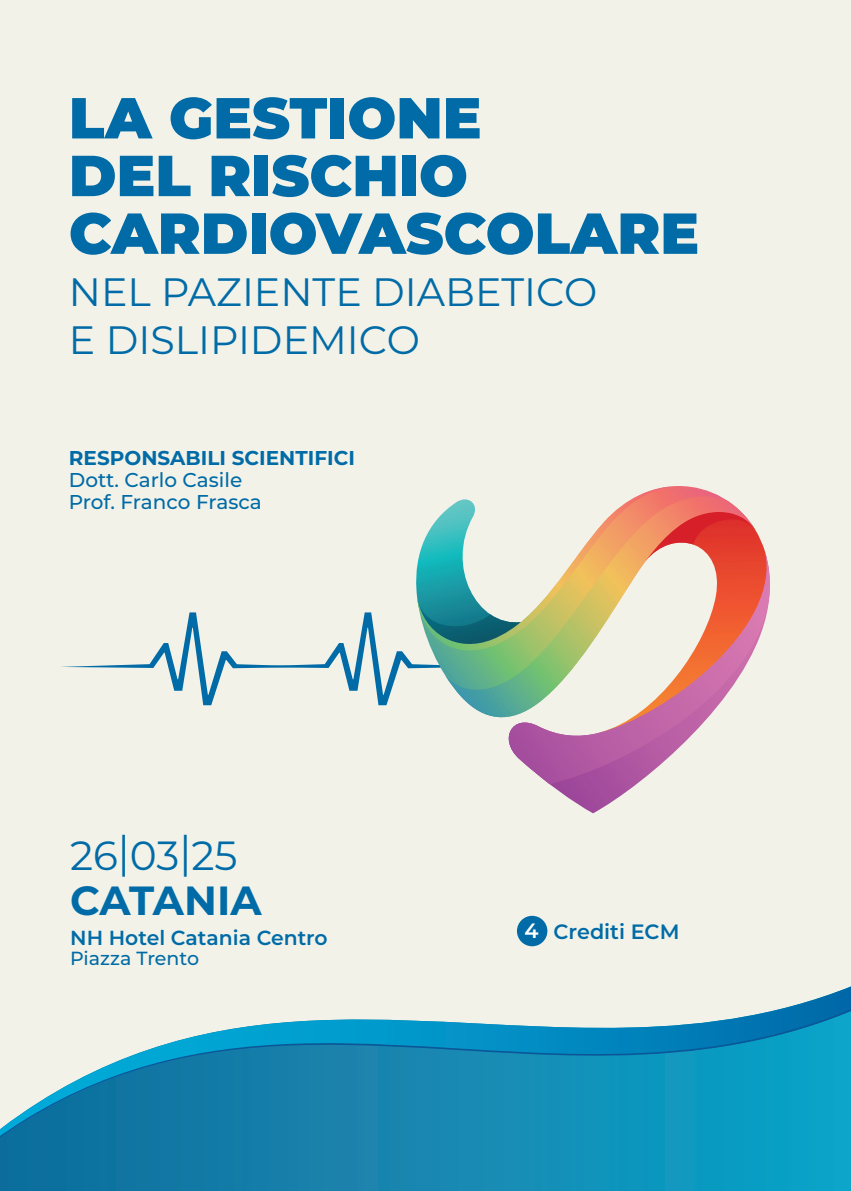
<style>
.page{position:relative;width:851px;height:1191px;background:#fff}
.page>*{position:absolute;margin:0;border:0;box-sizing:border-box;transform-origin:0 0}
.t1{font:900 57.6px/57.6px "Montserrat";color:#006ba6}
.t2{font:700 40.6px/44.8px "Montserrat";letter-spacing:-.005em;color:#006ba6}
.t3{font:39.6px/47.4px "Montserrat";color:#006ba6}
.t4{font:600 20.8px "Montserrat";color:#006ba6}
.t5{font:600 20.4px "Montserrat";color:#006ba6}
.t6{font:500 20px/22px "Montserrat";color:#006ba6}
.t7{font:700 20px "Montserrat";color:#006ba6}
.t8{font:500 19px "Montserrat";color:#006ba6}
.s1{font-weight:400}
.s2{font-weight:400;font-size:44.8px}
.s3{color:#fff}
</style>
<div class="page">
<div style="left:0;top:0;width:850px;height:1191px;background:#f2f2e9"></div>
<svg style="left:0;top:986px;width:850px;height:205px"></svg>
<div style="left:517px;top:915px;width:30px;height:31px;background:#006ba6;border-radius:50%"></div>
<svg style="left:549px;top:784px;width:88px;height:29px"></svg>
<svg style="left:61px;top:568px;width:383px;height:137px"></svg>
<svg style="left:417px;top:486px;width:257px;height:173px"></svg>
<svg style="left:444px;top:496px;width:311px;height:221px"></svg>
<svg style="left:497px;top:551px;width:273px;height:233px"></svg>
<p class="t1" style="left:69px;top:86px;width:631px">LA GESTIONE<br>DEL RISCHIO<br>CARDIOVASCOLARE</p>
<p class="t3" style="left:69px;top:267px;width:530px">NEL PAZIENTE DIABETICO<br>E DISLIPIDEMICO</p>
<p class="t7" style="left:69px;top:443px;width:287px">RESPONSABILI SCIENTIFICI</p>
<p class="t6" style="left:69px;top:467px;width:194px">Dott. Carlo Casile<br>Prof. Franco Frasca</p>
<p class="t2" style="left:70px;top:831px;width:193px"><span class="s1">26</span><span class="s2">|</span><span class="s1">03</span><span class="s2">|</span><span class="s1">25<br></span>CATANIA</p>
<p class="t5" style="left:70px;top:923px;width:259px">NH Hotel Catania Centro</p>
<p class="t8" style="left:70px;top:945px;width:130px">Piazza Trento</p>
<p class="t4" style="left:524px;top:916px;width:156px"><span class="s3">4</span> Crediti ECM</p>
</div>
